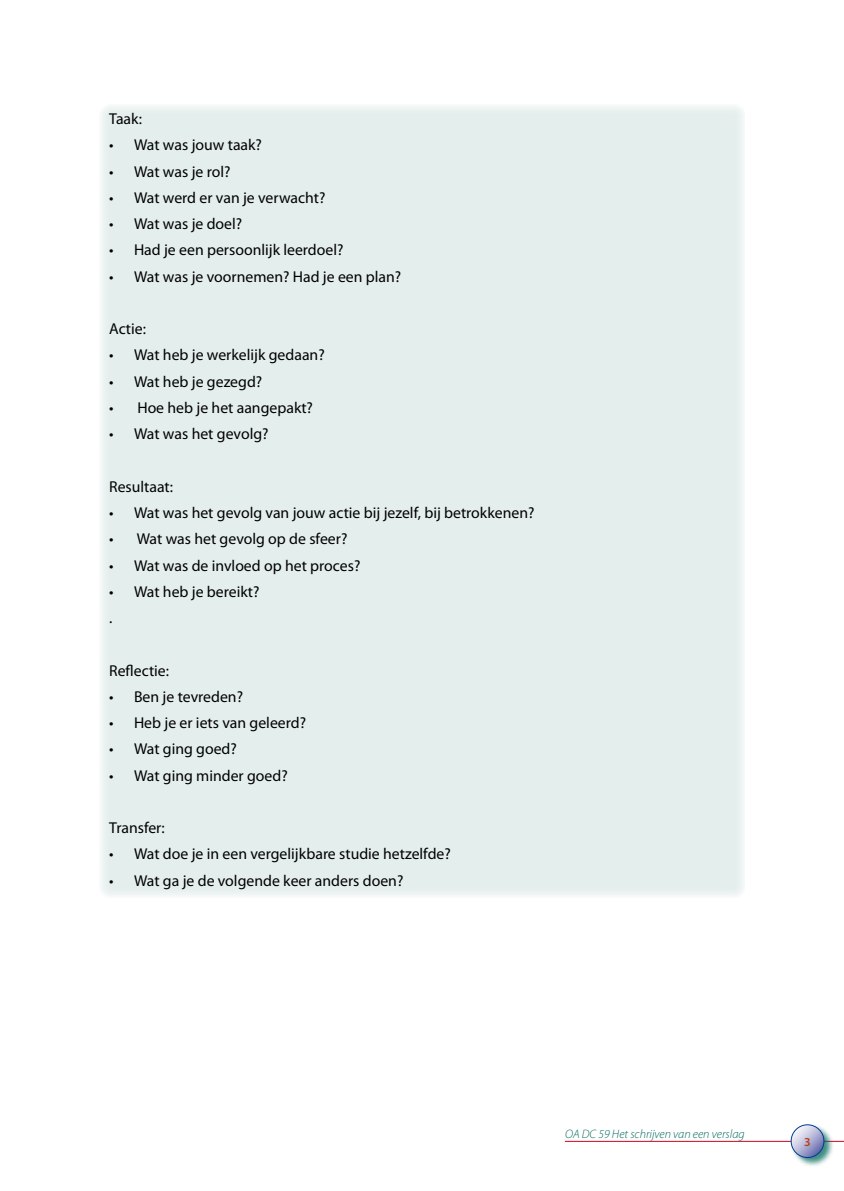
<style>
.page{position:relative;width:844px;height:1191px;background:#fff}
.page>*{position:absolute;margin:0;border:0;box-sizing:border-box;transform-origin:0 0}
.t1{font:15.75px/26.2px "Myriad Pro";color:#000}
.t2{font:italic 300 12.25px "Myriad Pro";color:#00685b}
.t3{font:600 12.25px "Myriad Pro";color:#b7401b}
</style>
<div class="page">
<div style="left:99px;top:104px;width:645px;height:794px;background:#e4eeec"></div>
<hr style="left:564px;top:1141px;width:279px;height:1px;background:#cd071e">
<div style="left:790px;top:1124px;width:43px;height:43px;background:#00685b;opacity:.75"></div>
<svg style="left:791px;top:1124px;width:32px;height:33px"></svg>
<div style="left:790px;top:1124px;width:33px;height:33px;border:1px solid #003c8f;border-radius:50%"></div>
<p class="t1" style="left:109px;top:105px;width:34px">Taak:</p>
<p class="t1" style="left:109px;top:132px;width:154px">• Wat was jouw taak?</p>
<p class="t1" style="left:109px;top:158px;width:123px">• Wat was je rol?</p>
<p class="t1" style="left:109px;top:184px;width:218px">• Wat werd er van je verwacht?</p>
<p class="t1" style="left:109px;top:210px;width:134px">• Wat was je doel?</p>
<p class="t1" style="left:109px;top:237px;width:236px">• Had je een persoonlijk leerdoel?</p>
<p class="t1" style="left:109px;top:263px;width:293px">• Wat was je voornemen? Had je een plan?</p>
<p class="t1" style="left:109px;top:315px;width:38px">Actie:</p>
<p class="t1" style="left:109px;top:342px;width:217px">• Wat heb je werkelijk gedaan?</p>
<p class="t1" style="left:109px;top:368px;width:154px">• Wat heb je gezegd?</p>
<p class="t1" style="left:109px;top:394px;width:205px">• Hoe heb je het aangepakt?</p>
<p class="t1" style="left:109px;top:420px;width:161px">• Wat was het gevolg?</p>
<p class="t1" style="left:109px;top:473px;width:65px">Resultaat:</p>
<p class="t1" style="left:109px;top:499px;width:427px">• Wat was het gevolg van jouw actie bij jezelf, bij betrokkenen?</p>
<p class="t1" style="left:109px;top:525px;width:239px">• Wat was het gevolg op de sfeer?</p>
<p class="t1" style="left:109px;top:552px;width:252px">• Wat was de invloed op het proces?</p>
<p class="t1" style="left:109px;top:578px;width:152px">• Wat heb je bereikt? .</p>
<p class="t1" style="left:109px;top:657px;width:61px">Reflectie:</p>
<p class="t1" style="left:109px;top:683px;width:135px">• Ben je tevreden?</p>
<p class="t1" style="left:109px;top:709px;width:198px">• Heb je er iets van geleerd?</p>
<p class="t1" style="left:109px;top:735px;width:129px">• Wat ging goed?</p>
<p class="t1" style="left:109px;top:762px;width:180px">• Wat ging minder goed?</p>
<p class="t1" style="left:109px;top:814px;width:57px">Transfer:</p>
<p class="t1" style="left:109px;top:840px;width:343px">• Wat doe je in een vergelijkbare studie hetzelfde?</p>
<p class="t1" style="left:109px;top:867px;width:295px">• Wat ga je de volgende keer anders doen?</p>
<p class="t2" style="left:565px;top:1127px;width:181px">OA DC 59 Het schrijven van een verslag</p>
<p class="t3" style="left:804px;top:1133px;width:8px">3</p>
</div>
